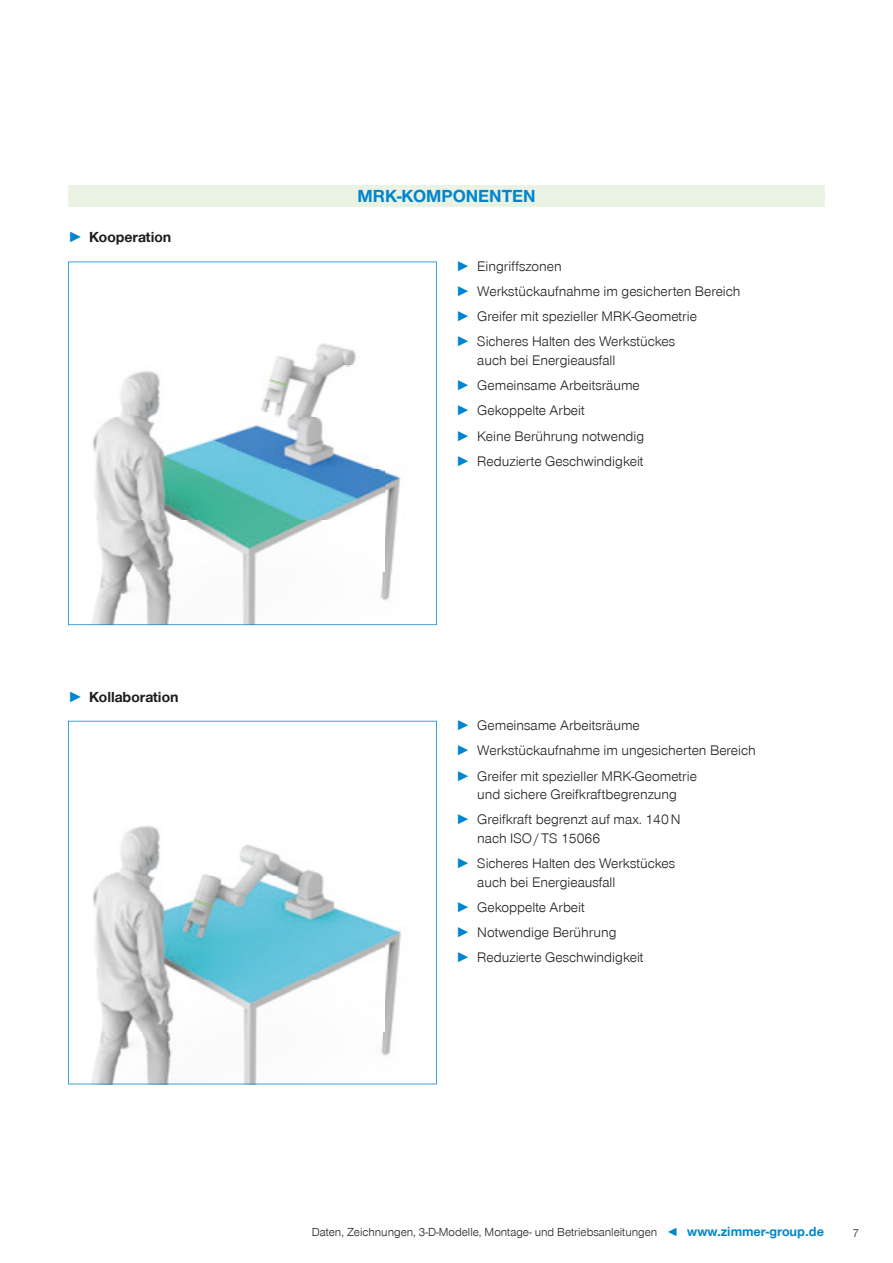
<style>
.page{position:relative;width:893px;height:1263px;background:#fff}
.page>*{position:absolute;margin:0;border:0;box-sizing:border-box;transform-origin:0 0}
.t1{font:700 18px "Zimmer Group Sans Global";color:#0086ce}
.t2{font:700 15px "Zimmer Group Sans Global";color:#1d1d1b}
.t3{font:300 14.25px/25px "Zimmer Group Sans Global";color:#1d1d1b}
.t4{font:300 12px "Zimmer Group Sans Global";color:#1d1d1b}
.s1{font-family:"Zimmer Group Sans";color:#0086ce}
.s2{font-weight:700;color:#0086ce}
.s3{color:#0086ce}
.s4{font-weight:700;font-size:13.5px;color:#0086ce}
</style>
<div class="page">
<svg style="left:68px;top:721px;width:369px;height:363px"></svg>
<svg style="left:68px;top:261px;width:369px;height:364px"></svg>
<div style="left:68px;top:185px;width:757px;height:21px;background:#eaf2e3"></div>
<p class="t2" style="left:68px;top:228px;width:105px"><span class="s1">►</span> Kooperation</p>
<p class="t2" style="left:68px;top:688px;width:112px"><span class="s1">►</span> Kollaboration</p>
<p class="t1" style="left:357px;top:185px;width:180px">MRK-KOMPONENTEN</p>
<p class="t3" style="left:456px;top:254px;width:286px"><span class="s2">►</span> Eingriffszonen<br><span class="s2">►</span> Werkstückaufnahme im gesicherten Bereich <span class="s2">►</span> Greifer mit spezieller MRK-Geometrie<br><span class="s2">►</span> Sicheres Halten des Werkstückes</p>
<p class="t3" style="left:456px;top:348px;width:190px;text-indent:21px">auch bei Energieausfall<br><span class="s2">►</span> Gemeinsame Arbeitsräume <span class="s2">►</span> Gekoppelte Arbeit<br><span class="s2">►</span> Keine Berührung notwendig <span class="s2">►</span> Reduzierte Geschwindigkeit</p>
<p class="t3" style="left:456px;top:713px;width:301px"><span class="s2">►</span> Gemeinsame Arbeitsräume<br><span class="s2">►</span> Werkstückaufnahme im ungesicherten Bereich <span class="s2">►</span> Greifer mit spezieller MRK-Geometrie</p>
<p class="t3" style="left:456px;top:782px;width:226px;text-align:right">und sichere Greifkraftbegrenzung<br><span class="s2">►</span> Greifkraft begrenzt auf max. 140 N</p>
<p class="t3" style="left:456px;top:826px;width:221px;text-indent:21px">nach ISO / TS 15066<br><span class="s2">►</span> Sicheres Halten des Werkstückes</p>
<p class="t3" style="left:456px;top:869px;width:189px;text-indent:21px">auch bei Energieausfall<br><span class="s2">►</span> Gekoppelte Arbeit<br><span class="s2">►</span> Notwendige Berührung<br><span class="s2">►</span> Reduzierte Geschwindigkeit</p>
<p class="t4" style="left:312px;top:1225px;width:514px">Daten, Zeichnungen, 3-D-Modelle, Montage- und Betriebsanleitungen <span class="s3">◄</span> <span class="s4">www.zimmer-group.de</span></p>
<p class="t4" style="left:852px;top:1226px;width:8px">7</p>
</div>
